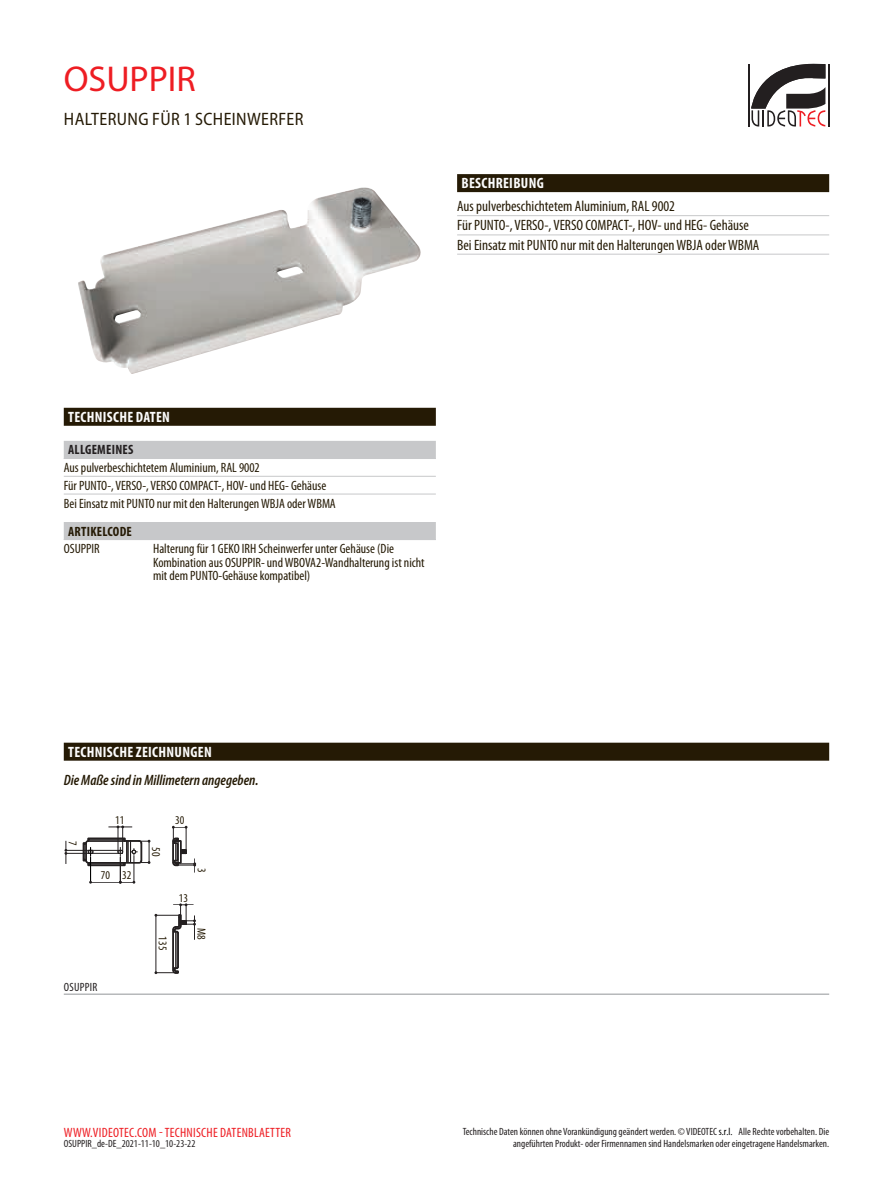
<style>
.page{position:relative;width:893px;height:1191px;background:#fff}
.page>*{position:absolute;margin:0;border:0;box-sizing:border-box;transform-origin:0 0}
.t1{font:36px "Myriad Pro";color:#ee1d23}
.t2{font:semi-condensed 18px "Myriad Pro";letter-spacing:.02em;color:#251a05}
.t3{font:condensed 15px/19.2px "Myriad Pro";color:#251a05}
.t4{font:700 condensed 15px "Myriad Pro";letter-spacing:.02em;color:#fcfcfc}
.t5{font:italic 600 condensed 15px "Myriad Pro";color:#251a05}
.t6{font:condensed 13.5px/17.7px "Myriad Pro";color:#251a05}
.t7{font:condensed 13.5px "Myriad Pro";letter-spacing:.02em;color:#ee1d23}
.t8{font:700 condensed 13.5px "Myriad Pro";letter-spacing:.02em;color:#231f20}
.t9{font:700 condensed 13.5px "Myriad Pro";letter-spacing:.02em;color:#251a05}
.t10{font:condensed 12px "Myriad Pro";color:#251a05}
.t11{font:condensed 12px "Myriad Pro";letter-spacing:.02em;color:#231f20}
.t12{font:condensed 10.5px/12.6px "Myriad Pro";color:#231f20;text-align:right}
.s1{color:#000}
</style>
<div class="page">
<hr style="left:748px;top:64px;width:2px;height:62px;background:#231f20">
<hr style="left:828px;top:64px;width:1px;height:62px;background:#231f20">
<svg style="left:751px;top:64px;width:74px;height:63px"></svg>
<img style="left:78px;top:187px;width:343px;height:187px">
<div style="left:457px;top:174px;width:372px;height:18px;background:#251a05"></div>
<hr style="left:457px;top:215px;width:372px;height:1px;background:#c7c8ca">
<hr style="left:457px;top:234px;width:372px;height:1px;background:#c7c8ca">
<hr style="left:457px;top:254px;width:372px;height:1px;background:#c7c8ca">
<div style="left:64px;top:408px;width:372px;height:18px;background:#251a05"></div>
<div style="left:64px;top:441px;width:372px;height:18px;background:#c7c8ca"></div>
<hr style="left:64px;top:476px;width:372px;height:1px;background:#c7c8ca">
<hr style="left:64px;top:494px;width:372px;height:1px;background:#c7c8ca">
<div style="left:64px;top:522px;width:372px;height:18px;background:#c7c8ca"></div>
<div style="left:64px;top:742px;width:765px;height:18px;background:#251a05"></div>
<hr style="left:66px;top:850px;width:52px;height:1px;background:#231f20">
<hr style="left:66px;top:853px;width:53px;height:1px;background:#231f20">
<svg style="left:64px;top:841px;width:3px;height:23px"></svg>
<svg style="left:83px;top:825px;width:67px;height:58px"></svg>
<svg style="left:154px;top:903px;width:42px;height:71px"></svg>
<svg style="left:172px;top:826px;width:24px;height:46px"></svg>
<hr style="left:64px;top:993px;width:765px;height:1px;background:#939598">
<h1 class="t1" style="left:64px;top:59px;width:134px">OSUPPIR</h1>
<h2 class="t2" style="left:64px;top:109px;width:241px">HALTERUNG FÜR 1 SCHEINWERFER</h2>
<p class="t4" style="left:461px;top:175px;width:84px">BESCHREIBUNG</p>
<p class="t3" style="left:457px;top:197px;width:304px">Aus pulverbeschichtetem Aluminium, RAL 9002<br>Für PUNTO-, VERSO-, VERSO COMPACT-, HOV- und HEG- Gehäuse<br>Bei Einsatz mit PUNTO nur mit den Halterungen WBJA oder WBMA</p>
<p class="t4" style="left:68px;top:408px;width:103px">TECHNISCHE DATEN</p>
<p class="t8" style="left:68px;top:442px;width:67px">ALLGEMEINES</p>
<p class="t6" style="left:64px;top:459px;width:274px">Aus pulverbeschichtetem Aluminium, RAL 9002<br>Für PUNTO-, VERSO-, VERSO COMPACT-, HOV- und HEG- Gehäuse<br>Bei Einsatz mit PUNTO nur mit den Halterungen WBJA oder WBMA</p>
<p class="t9" style="left:68px;top:523px;width:65px">ARTIKELCODE</p>
<p class="t6" style="left:64px;top:540px;width:38px">OSUPPIR</p>
<p class="t6" style="left:153px;top:542px;width:273px;line-height:13.5px">Halterung für 1 GEKO IRH Scheinwerfer unter Gehäuse (Die<br>Kombination aus OSUPPIR- und WBOVA2-Wandhalterung ist nicht mit dem PUNTO-Gehäuse kompatibel)</p>
<p class="t4" style="left:68px;top:744px;width:145px">TECHNISCHE ZEICHNUNGEN</p>
<p class="t5" style="left:64px;top:772px;width:196px">Die Maße sind in Millimetern angegeben.</p>
<p class="t10" style="left:80px;top:841px;width:6px;rotate:90deg">7</p>
<p class="t10" style="left:115px;top:812px;width:11px">11</p>
<p class="t10" style="left:175px;top:813px;width:11px">30</p>
<p class="t10" style="left:101px;top:868px;width:32px">70 32</p>
<p class="t10" style="left:163px;top:847px;width:11px;rotate:90deg">50</p>
<p class="t10" style="left:179px;top:890px;width:11px">13</p>
<p class="t10" style="left:209px;top:868px;width:6px;rotate:90deg">3</p>
<p class="t10" style="left:170px;top:936px;width:15px;rotate:90deg">135</p>
<p class="t10" style="left:209px;top:928px;width:13px;rotate:90deg">M8</p>
<p class="t11" style="left:64px;top:980px;width:35px">OSUPPIR</p>
<p class="t7" style="left:64px;top:1125px;width:229px">WWW.VIDEOTEC.COM - TECHNISCHE DATENBLAETTER</p>
<p class="t12" style="left:463px;top:1125px;width:271px">Technische Daten können ohne Vorankündigung geändert werden. © VIDEOTEC <span class="s1">s.r.l.</span></p>
<p class="t12" style="left:513px;top:1125px;width:318px">Alle Rechte vorbehalten. Die<br>angeführten Produkt- oder Firmennamen sind Handelsmarken oder eingetragene Handelsmarken.</p>
<p class="t12" style="left:64px;top:1137px;width:133px">OSUPPIR_de-DE_2021-11-10_10-23-22</p>
</div>
